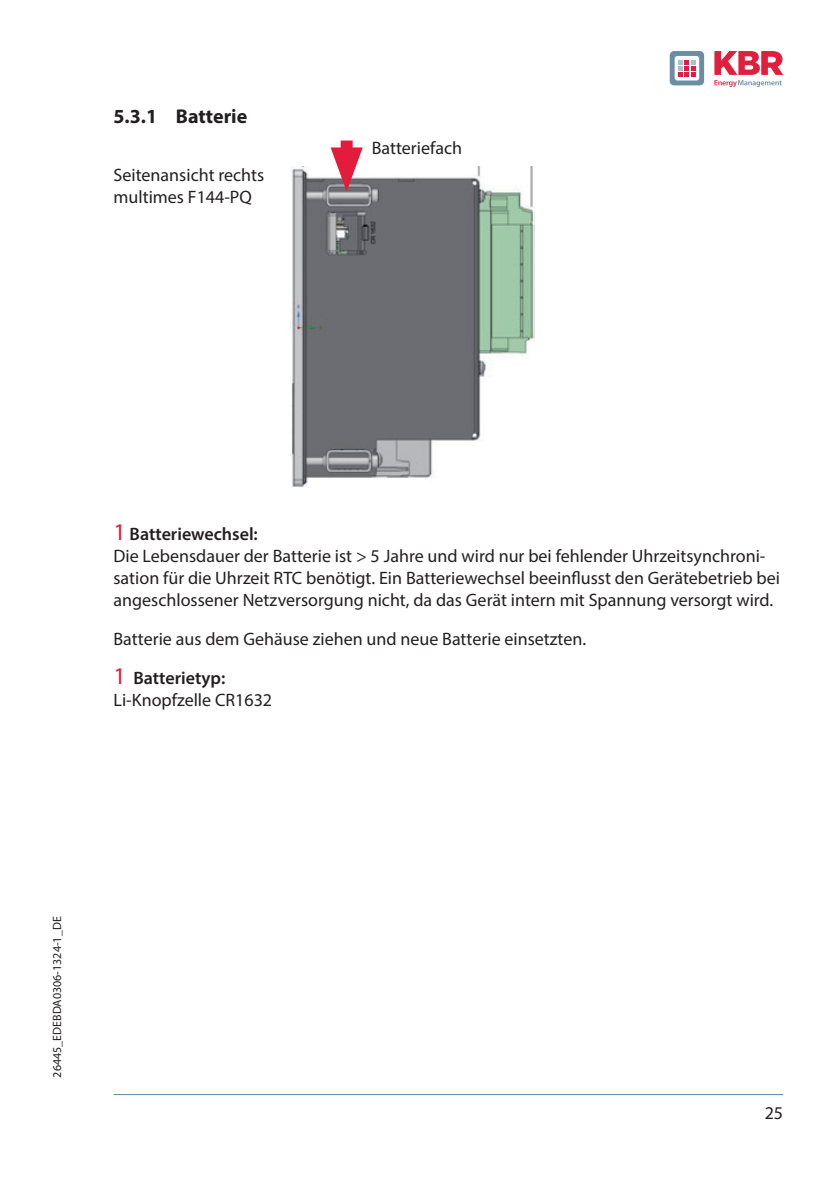
<style>
.page{position:relative;width:840px;height:1191px;background:#fff}
.page>*{position:absolute;margin:0;border:0;box-sizing:border-box;transform-origin:0 0}
.Subline_10pt_mit_Kapitel-Nr{font:700 20px "Myriad Pro";color:#231f20}
.Copytext_ohne_Einzug{font:18px/22px "Myriad Pro";color:#231f20}
.t1{font:12px "Myriad Pro";color:#231f20}
.s1{font-size:24px;color:#e41c3b}
.s2{font-weight:600}
</style>
<div class="page">
<hr style="left:113px;top:1094px;width:669px;height:1px;background:#6085a0">
<svg style="left:669px;top:51px;width:34px;height:34px"></svg>
<svg style="left:714px;top:51px;width:68px;height:36px"></svg>
<img style="left:291px;top:166px;width:243px;height:321px">
<div style="left:340px;top:140px;width:12px;height:26px;background:#e41c3b"></div>
<svg style="left:330px;top:147px;width:32px;height:45px"></svg>
<p class="Subline_10pt_mit_Kapitel-Nr" style="left:113px;top:103px;width:135px">5.3.1 Batterie</p>
<p class="Copytext_ohne_Einzug" style="left:113px;top:164px;width:152px">Seitenansicht rechts multimes F144-PQ</p>
<p class="Copytext_ohne_Einzug" style="left:371px;top:137px;width:92px">Batteriefach</p>
<p class="Copytext_ohne_Einzug" style="left:113px;top:522px;width:667px"><span class="s1">1</span> <span class="s2">Batteriewechsel:<br></span>Die Lebensdauer der Batterie ist &gt; 5 Jahre und wird nur bei fehlender Uhrzeitsynchroni&shy;sation für die Uhrzeit RTC benötigt. Ein Batteriewechsel beeinflusst den Gerätebetrieb bei angeschlossener Netzversorgung nicht, da das Gerät intern mit Spannung versorgt wird.</p>
<p class="Copytext_ohne_Einzug" style="left:113px;top:627px;width:474px">Batterie aus dem Gehäuse ziehen und neue Batterie einsetzten.</p>
<p class="Copytext_ohne_Einzug" style="left:113px;top:666px;width:160px"><span class="s1">1</span> <span class="s2">Batterietyp:<br></span>Li-Knopfzelle CR1632</p>
<p class="t1" style="left:50px;top:1077px;width:162px;rotate:-90deg">26445_EDEBDA0306-1324-1_DE</p>
<p class="Copytext_ohne_Einzug" style="left:764px;top:1102px;width:20px">25</p>
</div>
